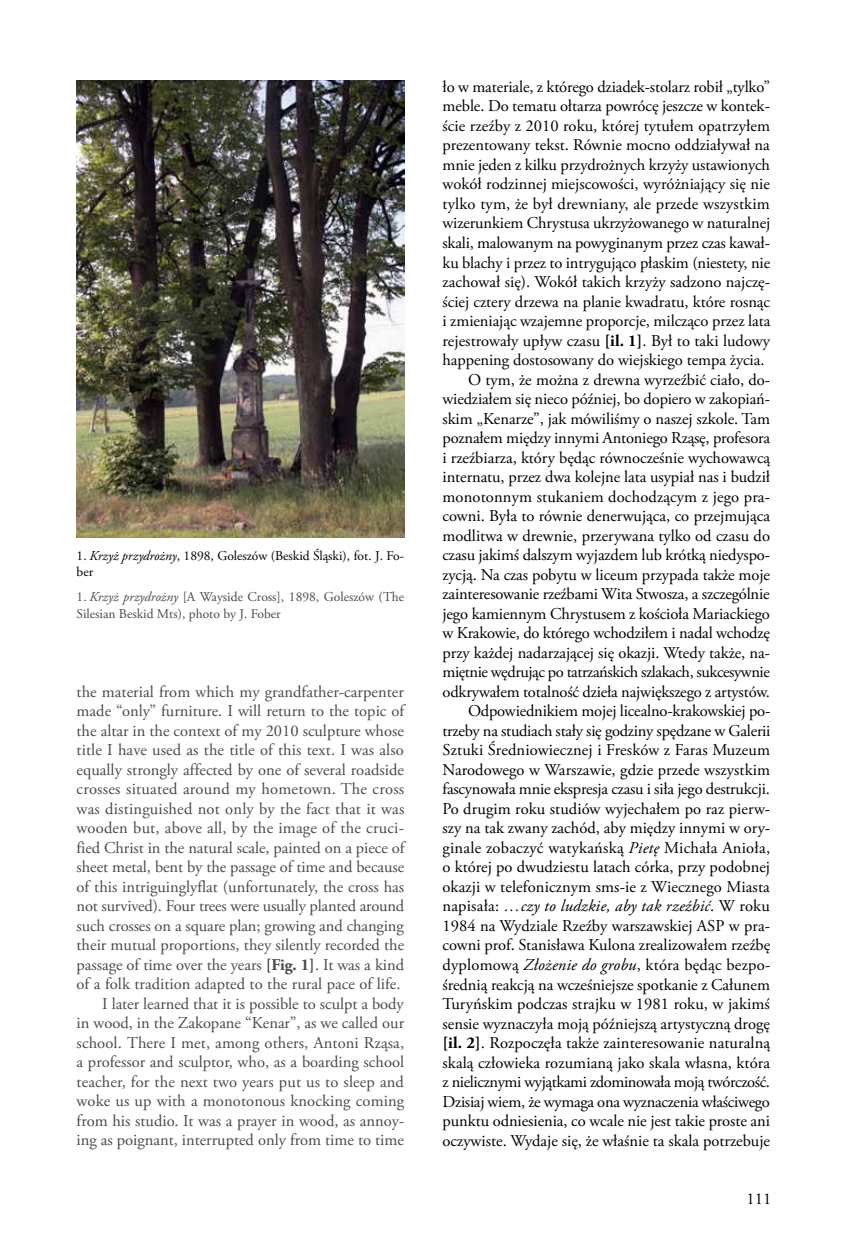
<style>
.page{position:relative;width:851px;height:1255px;background:#fff}
.page>*{position:absolute;margin:0;border:0;box-sizing:border-box;transform-origin:0 0}
.t1{font:16.5px "Adobe Garamond Pro";letter-spacing:-.005em;color:#000}
.t2{font:16.5px/19.5px "Adobe Garamond Pro";color:#4a4a49;text-align:right}
.t3{font:16.5px "Adobe Garamond Pro";letter-spacing:-.025em;color:#000}
.t4{font:16.5px "Adobe Garamond Pro";letter-spacing:.015em;color:#000}
.t5{font:italic 16.5px "Adobe Garamond Pro";letter-spacing:.01em;color:#000}
.t6{font:13.5px/16.5px "Adobe Garamond Pro";color:#4a4a49}
.t7{font:13.5px/16.5px "Adobe Garamond Pro";color:#000}
.s1{font-style:italic}
.s2{font-weight:700}
.s3{font-style:normal}
</style>
<div class="page">
<img style="left:77px;top:81px;width:327px;height:457px">
<p class="t7" style="left:77px;top:547px;width:329px">1. <span class="s1">Krzyż przydrożny</span>, 1898, Goleszów (Beskid Śląski), fot. J. Fo&shy;ber</p>
<p class="t6" style="left:77px;top:589px;width:329px">1. <span class="s1">Krzyż przydrożny</span> [A Wayside Cross], 1898, Goleszów (The<br>Silesian Beskid Mts), photo by J. Fober</p>
<p class="t2" style="left:77px;top:682px;width:329px">the material from which my grandfather-carpenter made “only” furniture. I will return to the topic of the altar in the context of my 2010 sculpture whose title I have used as the title of this text. I was also equally strongly affected by one of several roadside crosses situated around my hometown. The cross was distinguished not only by the fact that it was wooden but, above all, by the image of the cruci&shy;fied Christ in the natural scale, painted on a piece of sheet metal, bent by the passage of time and because of this intriguinglyflat (unfortunately, the cross has not survived). Four trees were usually planted around such crosses on a square plan; growing and changing their mutual proportions, they silently recorded the passage of time over the years <span class="s2">[Fig. 1]</span>. It was a kind of a folk tradition adapted to the rural pace of life.<br>I later learned that it is possible to sculpt a body<br>in wood, in the Zakopane “Kenar”, as we called our school. There I met, among others, Antoni Rząsa, a professor and sculptor, who, as a boarding school teacher, for the next two years put us to sleep and woke us up with a monotonous knocking coming from his studio. It was a prayer in wood, as annoy&shy;ing as poignant, interrupted only from time to time</p>
<p class="t1" style="left:442px;top:77px;width:329px">ło w materiale, z którego dziadek-stolarz robił „tylko”</p>
<p class="t1" style="left:442px;top:96px;width:329px">meble. Do tematu ołtarza powrócę jeszcze w kontek-</p>
<p class="t1" style="left:442px;top:116px;width:329px">ście rzeźby z 2010 roku, której tytułem opatrzyłem</p>
<p class="t1" style="left:442px;top:135px;width:329px">prezentowany tekst. Równie mocno oddziaływał na</p>
<p class="t1" style="left:442px;top:155px;width:329px">mnie jeden z kilku przydrożnych krzyży ustawionych</p>
<p class="t1" style="left:442px;top:174px;width:329px">wokół rodzinnej miejscowości, wyróżniający się nie</p>
<p class="t1" style="left:442px;top:194px;width:329px">tylko tym, że był drewniany, ale przede wszystkim</p>
<p class="t1" style="left:442px;top:213px;width:329px">wizerunkiem Chrystusa ukrzyżowanego w naturalnej</p>
<p class="t1" style="left:442px;top:233px;width:329px">skali, malowanym na powyginanym przez czas kawał-</p>
<p class="t1" style="left:442px;top:252px;width:329px">ku blachy i przez to intrygująco płaskim (niestety, nie</p>
<p class="t1" style="left:442px;top:272px;width:329px">zachował się). Wokół takich krzyży sadzono najczę-</p>
<p class="t1" style="left:442px;top:291px;width:329px">ściej cztery drzewa na planie kwadratu, które rosnąc</p>
<p class="t1" style="left:442px;top:311px;width:329px">i zmieniając wzajemne proporcje, milcząco przez lata</p>
<p class="t1" style="left:442px;top:330px;width:329px">rejestrowały upływ czasu <span class="s2">[il. 1]</span>. Był to taki ludowy</p>
<p class="t1" style="left:442px;top:350px;width:323px">happening dostosowany do wiejskiego tempa życia.</p>
<p class="t1" style="left:468px;top:369px;width:303px">O tym, że można z drewna wyrzeźbić ciało, do-</p>
<p class="t1" style="left:442px;top:389px;width:329px">wiedziałem się nieco później, bo dopiero w zakopiań-</p>
<p class="t1" style="left:442px;top:408px;width:329px">skim „Kenarze”, jak mówiliśmy o naszej szkole. Tam</p>
<p class="t1" style="left:442px;top:428px;width:329px">poznałem między innymi Antoniego Rząsę, profesora</p>
<p class="t1" style="left:442px;top:447px;width:329px">i rzeźbiarza, który będąc równocześnie wychowawcą</p>
<p class="t1" style="left:442px;top:467px;width:329px">internatu, przez dwa kolejne lata usypiał nas i budził</p>
<p class="t1" style="left:442px;top:486px;width:329px">monotonnym stukaniem dochodzącym z jego pra-</p>
<p class="t1" style="left:442px;top:506px;width:329px">cowni. Była to równie denerwująca, co przejmująca</p>
<p class="t1" style="left:442px;top:525px;width:329px">modlitwa w drewnie, przerywana tylko od czasu do</p>
<p class="t1" style="left:442px;top:545px;width:329px">czasu jakimś dalszym wyjazdem lub krótką niedyspo-</p>
<p class="t1" style="left:442px;top:564px;width:329px">zycją. Na czas pobytu w liceum przypada także moje</p>
<p class="t1" style="left:442px;top:584px;width:328px">zainteresowanie rzeźbami Wita Stwosza, a szczególnie</p>
<p class="t1" style="left:442px;top:603px;width:329px">jego kamiennym Chrystusem z kościoła Mariackiego</p>
<p class="t1" style="left:442px;top:623px;width:329px">w Krakowie, do którego wchodziłem i nadal wchodzę</p>
<p class="t1" style="left:442px;top:642px;width:329px">przy każdej nadarzającej się okazji. Wtedy także, na-</p>
<p class="t3" style="left:442px;top:662px;width:329px">miętnie wędrując po tatrzańskich szlakach, sukcesywnie</p>
<p class="t1" style="left:442px;top:681px;width:329px">odkrywałem totalność dzieła największego z artystów.</p>
<p class="t1" style="left:468px;top:701px;width:304px">Odpowiednikiem mojej licealno-krakowskiej po-</p>
<p class="t1" style="left:442px;top:720px;width:329px">trzeby na studiach stały się godziny spędzane w Galerii</p>
<p class="t1" style="left:442px;top:740px;width:329px">Sztuki Średniowiecznej i Fresków z Faras Muzeum</p>
<p class="t1" style="left:442px;top:759px;width:329px">Narodowego w Warszawie, gdzie przede wszystkim</p>
<p class="t1" style="left:442px;top:779px;width:329px">fascynowała mnie ekspresja czasu i siła jego destrukcji.</p>
<p class="t1" style="left:442px;top:798px;width:329px">Po drugim roku studiów wyjechałem po raz pierw-</p>
<p class="t1" style="left:442px;top:818px;width:329px">szy na tak zwany zachód, aby między innymi w ory-</p>
<p class="t4" style="left:442px;top:837px;width:329px">ginale zobaczyć watykańską <span class="s1">Pietę</span> Michała Anioła,</p>
<p class="t1" style="left:442px;top:857px;width:329px">o której po dwudziestu latach córka, przy podobnej</p>
<p class="t1" style="left:442px;top:876px;width:329px">okazji w telefonicznym sms-ie z Wiecznego Miasta</p>
<p class="t5" style="left:442px;top:896px;width:329px"><span class="s3">napisała:</span> …czy to ludzkie, aby tak rzeźbić<span class="s3">. W roku</span></p>
<p class="t1" style="left:442px;top:915px;width:329px">1984 na Wydziale Rzeźby warszawskiej ASP w pra-</p>
<p class="t1" style="left:442px;top:935px;width:329px">cowni prof. Stanisława Kulona zrealizowałem rzeźbę</p>
<p class="t4" style="left:442px;top:954px;width:329px">dyplomową <span class="s1">Złożenie do grobu</span>, która będąc bezpo-</p>
<p class="t1" style="left:442px;top:974px;width:329px">średnią reakcją na wcześniejsze spotkanie z Całunem</p>
<p class="t1" style="left:442px;top:993px;width:329px">Turyńskim podczas strajku w 1981 roku, w jakimś</p>
<p class="t1" style="left:442px;top:1013px;width:329px">sensie wyznaczyła moją późniejszą artystyczną drogę</p>
<p class="t1" style="left:442px;top:1032px;width:329px"><span class="s2">[il. 2]</span>. Rozpoczęła także zainteresowanie naturalną</p>
<p class="t1" style="left:442px;top:1052px;width:329px">skalą człowieka rozumianą jako skala własna, która</p>
<p class="t3" style="left:442px;top:1071px;width:329px">z nielicznymi wyjątkami zdominowała moją twórczość.</p>
<p class="t1" style="left:442px;top:1091px;width:329px">Dzisiaj wiem, że wymaga ona wyznaczenia właściwego</p>
<p class="t1" style="left:442px;top:1110px;width:329px">punktu odniesienia, co wcale nie jest takie proste ani</p>
<p class="t1" style="left:442px;top:1130px;width:329px">oczywiste. Wydaje się, że właśnie ta skala potrzebuje</p>
<p class="t1" style="left:746px;top:1188px;width:26px">111</p>
</div>
